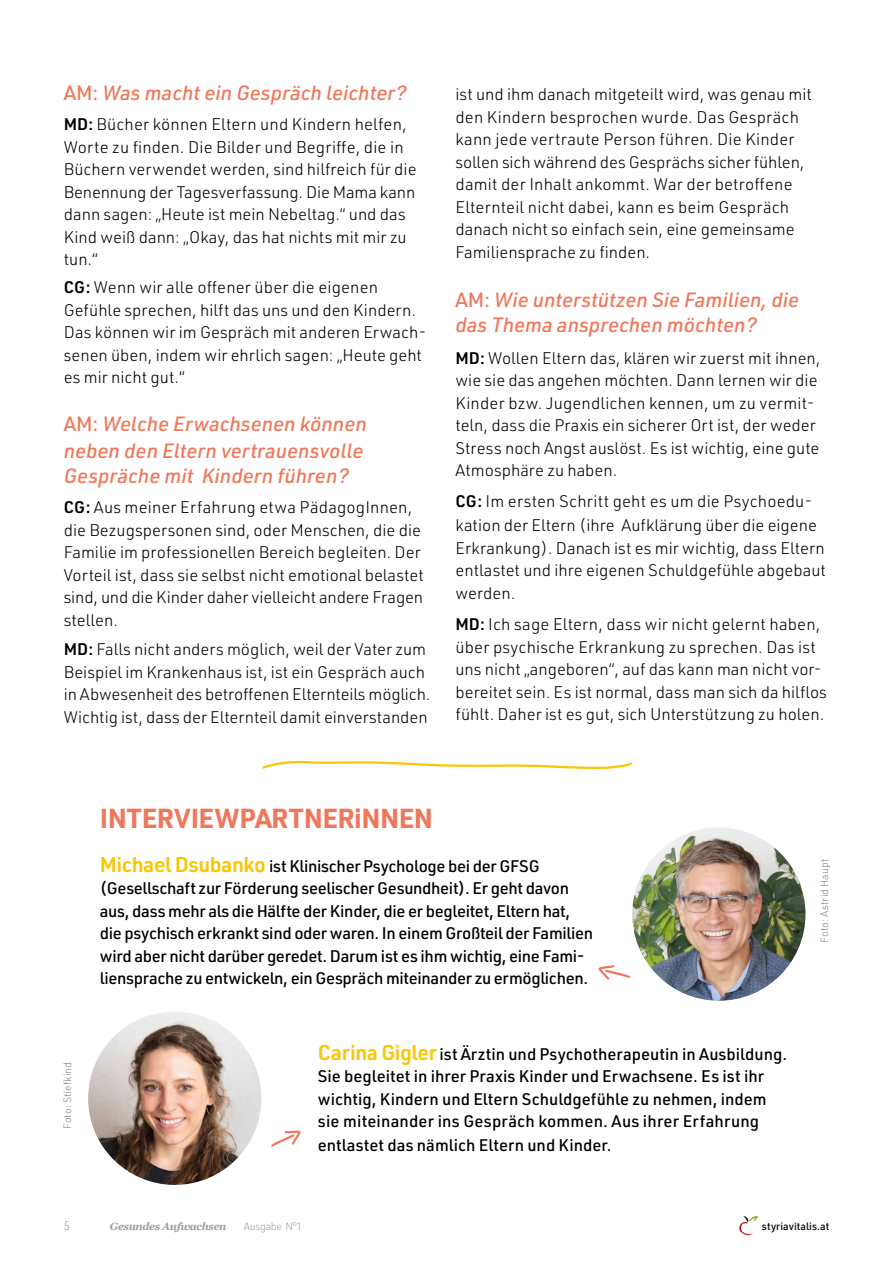
<style>
.page{position:relative;width:893px;height:1263px;background:#fff}
.page>*{position:absolute;margin:0;border:0;box-sizing:border-box;transform-origin:0 0}
.t1{font:700 27px "URWDIN";letter-spacing:-.02em;color:#ef785c}
.t2{font:italic 500 20.25px/26.2px "URWDIN";color:#ef785c}
.t3{font:300 16.5px/22.5px "URWDIN";color:#000}
.t4{font:500 16.5px/22.5px "URWDIN";letter-spacing:-.01em;color:#000}
.t5{font:300 12px "URWDIN";color:#9d9d9c}
.t6{font:300 10.5px "URWDIN";color:#878787}
.t7{font:italic 700 10.5px "Georgia";letter-spacing:-.03em;color:#9d9d9c}
.t8{font:500 10.5px "URWDIN";color:#000}
.t9{font:300 10.5px "URWDIN";letter-spacing:-.03em;color:#9d9d9c}
.s1{font-style:normal}
.s2{font-weight:600}
.s3{font-weight:600;font-size:21px;color:#fac601}
</style>
<div class="page">
<svg style="left:739px;top:1215px;width:19px;height:21px"></svg>
<img style="left:632px;top:827px;width:173px;height:174px;border-radius:87px">
<img style="left:88px;top:1012px;width:173px;height:173px;border-radius:87px">
<svg style="left:271px;top:1130px;width:29px;height:17px"></svg>
<svg style="left:599px;top:965px;width:31px;height:15px"></svg>
<svg style="left:262px;top:760px;width:370px;height:10px"></svg>
<p class="t2" style="left:64px;top:79px;width:345px"><span class="s1">AM:</span> Was macht ein Gespräch leichter?</p>
<p class="t3" style="left:64px;top:113px;width:354px"><span class="s2">MD:</span> Bücher können Eltern und Kindern helfen, Worte zu finden. Die Bilder und Begriffe, die in Büchern verwendet werden, sind hilfreich für die Benennung der Tagesverfassung. Die Mama kann dann sagen: „Heute ist mein Nebeltag.“ und das Kind weiß dann: „Okay, das hat nichts mit mir zu tun.“</p>
<p class="t3" style="left:64px;top:276px;width:364px"><span class="s2">CG:</span> Wenn wir alle offener über die eigenen Gefühle sprechen, hilft das uns und den Kindern.<br>Das können wir im Gespräch mit anderen Erwach&shy;senen üben, indem wir ehrlich sagen: „Heute geht es mir nicht gut.“</p>
<p class="t2" style="left:64px;top:410px;width:305px"><span class="s1">AM:</span> Welche Erwachsenen können neben den Eltern vertrauensvolle<br>Gespräche mit Kindern führen?</p>
<p class="t3" style="left:64px;top:495px;width:362px"><span class="s2">CG:</span> Aus meiner Erfahrung etwa PädagogInnen, die Bezugspersonen sind, oder Menschen, die die Familie im professionellen Bereich begleiten. Der Vorteil ist, dass sie selbst nicht emotional belastet sind, und die Kinder daher vielleicht andere Fragen stellen.</p>
<p class="t3" style="left:64px;top:638px;width:368px"><span class="s2">MD:</span> Falls nicht anders möglich, weil der Vater zum Beispiel im Krankenhaus ist, ist ein Gespräch auch in Abwesenheit des betroffenen Elternteils möglich.<br>Wichtig ist, dass der Elternteil damit einverstanden</p>
<p class="t3" style="left:455px;top:83px;width:358px">ist und ihm danach mitgeteilt wird, was genau mit den Kindern besprochen wurde. Das Gespräch kann jede vertraute Person führen. Die Kinder sollen sich während des Gesprächs sicher fühlen, damit der Inhalt ankommt. War der betroffene Elternteil nicht dabei, kann es beim Gespräch danach nicht so einfach sein, eine gemeinsame Familiensprache zu finden.</p>
<p class="t2" style="left:455px;top:286px;width:345px;line-height:25.5px"><span class="s1">AM:</span> Wie unterstützen Sie Familien, die das Thema ansprechen möchten?</p>
<p class="t3" style="left:455px;top:346px;width:366px"><span class="s2">MD:</span> Wollen Eltern das, klären wir zuerst mit ihnen, wie sie das angehen möchten. Dann lernen wir die Kinder bzw. Jugendlichen kennen, um zu vermit&shy;teln, dass die Praxis ein sicherer Ort ist, der weder Stress noch Angst auslöst. Es ist wichtig, eine gute Atmosphäre zu haben.</p>
<p class="t3" style="left:455px;top:489px;width:363px;line-height:24px"><span class="s2">CG:</span> Im ersten Schritt geht es um die Psychoedu&shy;kation der Eltern (ihre Aufklärung über die eigene</p>
<p class="t3" style="left:455px;top:536px;width:372px;text-align:justify">Erkrankung). Danach ist es mir wichtig, dass Eltern entlastet und ihre eigenen Schuldgefühle abgebaut werden.</p>
<p class="t3" style="left:455px;top:612px;width:373px"><span class="s2">MD:</span> Ich sage Eltern, dass wir nicht gelernt haben, über psychische Erkrankung zu sprechen. Das ist uns nicht „angeboren“, auf das kann man nicht vor&shy;bereitet sein. Es ist normal, dass man sich da hilflos fühlt. Daher ist es gut, sich Unterstützung zu holen.</p>
<h1 class="t1" style="left:100px;top:800px;width:335px">INTERVIEWPARTNERiNNEN</h1>
<p class="t6" style="left:61px;top:1129px;width:69px;rotate:-90deg">Foto: Stiefkind</p>
<p class="t4" style="left:100px;top:854px;width:495px"><span class="s3">Michael Dsubanko</span> ist Klinischer Psychologe bei der GFSG (Gesellschaft zur Förderung seelischer Gesundheit). Er geht davon aus, dass mehr als die Hälfte der Kinder, die er begleitet, Eltern hat, die psychisch erkrankt sind oder waren. In einem Großteil der Familien wird aber nicht darüber geredet. Darum ist es ihm wichtig, eine Fami&shy;liensprache zu entwickeln, ein Gespräch miteinander zu ermöglichen.</p>
<p class="t4" style="left:318px;top:1042px;width:471px"><span class="s3">Carina Gigler</span> ist Ärztin und Psychotherapeutin in Ausbildung.<br>Sie begleitet in ihrer Praxis Kinder und Erwachsene. Es ist ihr wichtig, Kindern und Eltern Schuldgefühle zu nehmen, indem sie miteinander ins Gespräch kommen. Aus ihrer Erfahrung</p>
<p class="t4" style="left:318px;top:1133px;width:295px">entlastet das nämlich Eltern und Kinder.</p>
<p class="t6" style="left:818px;top:943px;width:85px;rotate:-90deg">Foto: Astrid Haupt</p>
<p class="t5" style="left:64px;top:1218px;width:8px">5</p>
<p class="t7" style="left:110px;top:1220px;width:118px">Gesundes Aufwachsen</p>
<p class="t9" style="left:244px;top:1219px;width:60px">Ausgabe N°1</p>
<p class="t8" style="left:762px;top:1219px;width:69px">styriavitalis.at</p>
</div>
